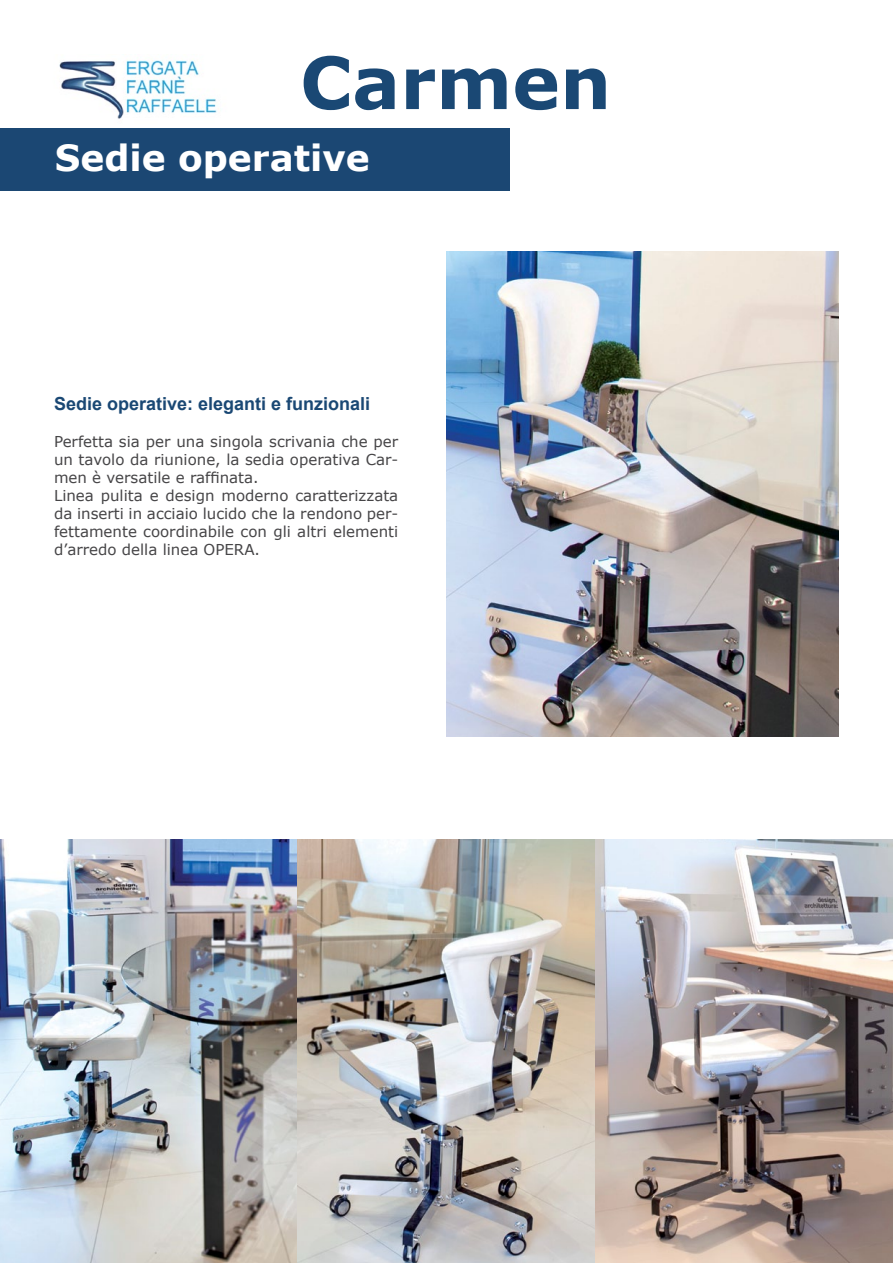
<style>
.page{position:relative;width:893px;height:1263px;background:#fff}
.page>*{position:absolute;margin:0;border:0;box-sizing:border-box;transform-origin:0 0}
.t1{font:700 72px "Verdana";color:#1a4874}
.t2{font:700 36px "Verdana";color:#fff}
.t3{font:700 18px "Arial";color:#1a4874}
.t4{font:15px/18px "Verdana";color:#464547}
</style>
<div class="page">
<img style="left:446px;top:251px;width:393px;height:486px">
<img style="left:0;top:839px;width:893px;height:424px">
<img style="left:42px;top:60px;width:208px;height:69px">
<div style="left:0;top:129px;width:509px;height:62px;background:#1b4773"></div>
<h1 class="t1" style="left:300px;top:37px;width:313px">Carmen</h1>
<h2 class="t2" style="left:55px;top:135px;width:316px">Sedie operative</h2>
<p class="t3" style="left:54px;top:392px;width:318px">Sedie operative: eleganti e funzionali</p>
<p class="t4" style="left:54px;top:432px;width:346px">Perfetta sia per una singola scrivania che per un tavolo da riunione, la sedia operativa Car&shy;men è versatile e raffinata.<br>Linea pulita e design moderno caratterizzata da inserti in acciaio lucido che la rendono per&shy;fettamente coordinabile con gli altri elementi d’arredo della linea OPERA.</p>
</div>
